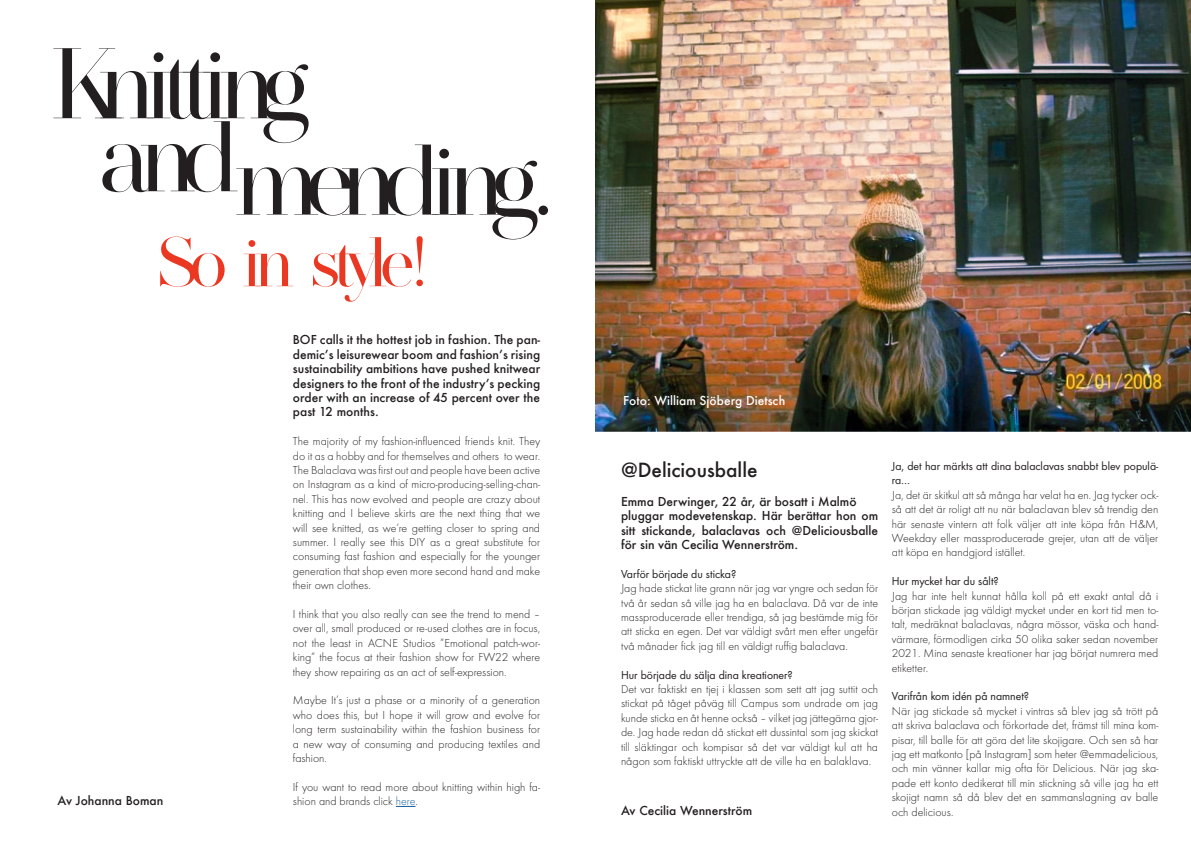
<style>
.page{position:relative;width:1191px;height:842px;background:#fff}
.page>*{position:absolute;margin:0;border:0;box-sizing:border-box;transform-origin:0 0}
.t1{font:100px/96.4px "MADESAONARA2";letter-spacing:-.03em;color:#231f20}
.t2{font:70px "MADESAONARA2";letter-spacing:-.005em;color:#eb3823}
.t3{font:500 19px "Futura";color:#231f20}
.t4{font:300 12px/14.4px "Futura";color:#231f20;text-align:justify}
.t5{font:500 12px/14.4px "Futura";color:#231f20;text-align:justify}
.t6{font:12px/14.4px "Futura Boo";color:#231f20}
.t7{font:500 12px "Futura";color:#fff}
.s1{color:#175d9e}
</style>
<div class="page">
<svg style="left:396px;top:806px;width:19px;height:1px"></svg>
<img style="left:595px;top:0;width:596px;height:431px">
<p class="t1" style="left:105px;top:37px;width:449px;text-indent:-47px">Knitting<br>and mending.</p>
<p class="t2" style="left:159px;top:221px;width:270px">So in style!</p>
<p class="t5" style="left:57px;top:793px;width:107px">Av Johanna Boman</p>
<p class="t5" style="left:293px;top:333px;width:249px">BOF calls it the hottest job in fashion. The pan&shy;demic’s leisurewear boom and fashion’s rising sustainability ambitions have pushed knitwear designers to the front of the industry’s pecking order with an increase of 45 percent over the past 12 months.</p>
<p class="t4" style="left:293px;top:434px;width:249px">The majority of my fashion-influenced friends knit. They do it as a hobby and for themselves and others to wear.<br>The Balaclava was first out and people have been active on Instagram as a kind of micro-producing-selling-chan&shy;nel. This has now evolved and people are crazy about knitting and I believe skirts are the next thing that we will see knitted, as we’re getting closer to spring and summer. I really see this DIY as a great substitute for consuming fast fashion and especially for the younger generation that shop even more second hand and make their own clothes.</p>
<p class="t4" style="left:293px;top:606px;width:249px">I think that you also really can see the trend to mend – over all, small produced or re-used clothes are in focus, not the least in ACNE Studios ”Emotional patch-wor&shy;king” the focus at their fashion show for FW22 where they show repairing as an act of self-expression.</p>
<p class="t4" style="left:293px;top:693px;width:249px">Maybe It’s just a phase or a minority of a generation who does this, but I hope it will grow and evolve for long term sustainability within the fashion business for a new way of consuming and producing textiles and fashion.</p>
<p class="t4" style="left:293px;top:779px;width:249px">If you want to read more about knitting within high fa&shy;shion and brands click <span class="s1">here</span>.</p>
<p class="t7" style="left:623px;top:392px;width:164px">Foto: William Sjöberg Dietsch</p>
<p class="t3" style="left:621px;top:457px;width:138px">@Deliciousballe</p>
<p class="t5" style="left:621px;top:494px;width:237px">Emma Derwinger, 22 år, är bosatt i Malmö</p>
<p class="t5" style="left:621px;top:508px;width:259px">pluggar modevetenskap. Här berättar hon om sitt stickande, balaclavas och @Deliciousballe för sin vän Cecilia Wennerström.</p>
<p class="t6" style="left:621px;top:566px;width:117px">Varför började du sticka?</p>
<p class="t4" style="left:621px;top:581px;width:259px">Jag hade stickat lite grann när jag var yngre och sedan för två år sedan så ville jag ha en balaclava. Då var de inte massproducerade eller trendiga, så jag bestämde mig för att sticka en egen. Det var väldigt svårt men efter ungefär två månader fick jag till en väldigt ruffig balaclava.</p>
<p class="t6" style="left:621px;top:667px;width:173px">Hur började du sälja dina kreationer?</p>
<p class="t4" style="left:621px;top:681px;width:259px">Det var faktiskt en tjej i klassen som sett att jag suttit och stickat på tåget påväg till Campus som undrade om jag kunde sticka en åt henne också – vilket jag jättegärna gjor&shy;de. Jag hade redan då stickat ett dussintal som jag skickat till släktingar och kompisar så det var väldigt kul att ha någon som faktiskt uttryckte att de ville ha en balaklava.</p>
<p class="t6" style="left:891px;top:458px;width:268px">Ja, det har märkts att dina balaclavas snabbt blev populä&shy;ra…</p>
<p class="t4" style="left:891px;top:487px;width:268px">Ja, det är skitkul att så många har velat ha en. Jag tycker ock&shy;så att det är roligt att nu när balaclavan blev så trendig den här senaste vintern att folk väljer att inte köpa från H&amp;M, Weekday eller massproducerade grejer, utan att de väljer att köpa en handgjord istället.</p>
<p class="t6" style="left:891px;top:573px;width:108px">Hur mycket har du sålt?</p>
<p class="t4" style="left:891px;top:588px;width:268px">Jag har inte helt kunnat hålla koll på ett exakt antal då i början stickade jag väldigt mycket under en kort tid men to&shy;talt, medräknat balaclavas, några mössor, väska och hand&shy;värmare, förmodligen cirka 50 olika saker sedan november 2021. Mina senaste kreationer har jag börjat numrera med etiketter.</p>
<p class="t6" style="left:891px;top:689px;width:139px">Varifrån kom idén på namnet?</p>
<p class="t4" style="left:891px;top:703px;width:268px">När jag stickade så mycket i vintras så blev jag så trött på att skriva balaclava och förkortade det, främst till mina kom&shy;pisar, till balle för att göra det lite skojigare. Och sen så har jag ett matkonto [på Instagram] som heter @emmadelicious, och min vänner kallar mig ofta för Delicious. När jag ska&shy;pade ett konto dedikerat till min stickning så ville jag ha ett skojigt namn så då blev det en sammanslagning av balle</p>
<p class="t5" style="left:621px;top:803px;width:133px">Av Cecilia Wennerström</p>
<p class="t4" style="left:891px;top:804px;width:63px">och delicious.</p>
</div>
